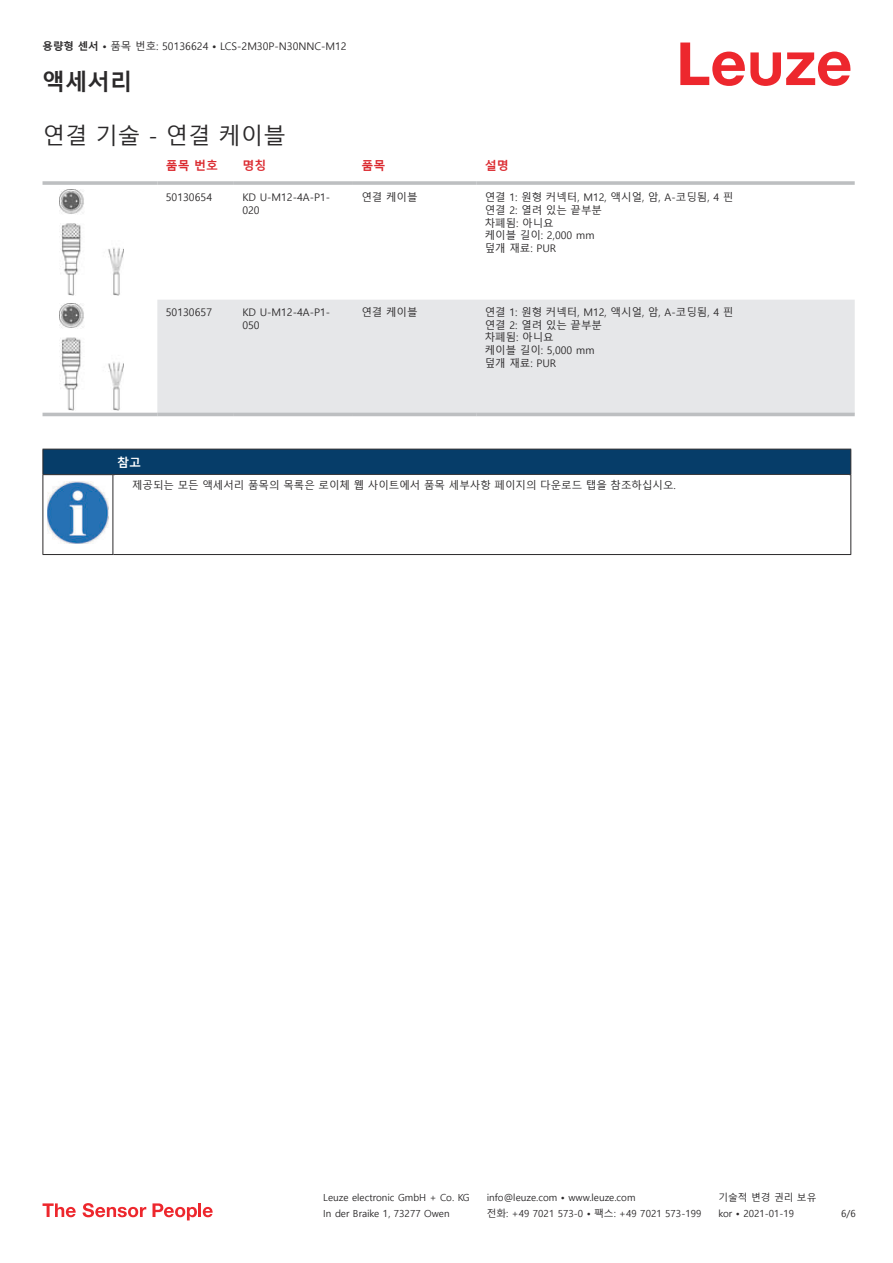
<style>
.page{position:relative;width:893px;height:1263px;background:#fff}
.page>*{position:absolute;margin:0;border:0;box-sizing:border-box;transform-origin:0 0}
.t1{font:22.5px "Malgun Gothic";color:#2b292a}
.t2{font:700 22.5px "Malgun Gothic";color:#2b292a}
.t3{font:700 12px "Malgun Gothic";color:#db2a30}
.t4{font:700 12px "Malgun Gothic";color:#fff}
.t5{font:10.5px/12.6px "Malgun Gothic";color:#2b292a}
.t6{font:9.75px "Malgun Gothic";color:#2b292a}
.s1{font-weight:700}
</style>
<div class="page">
<svg style="left:680px;top:43px;width:170px;height:43px"></svg>
<svg style="left:43px;top:295px;width:812px;height:122px"></svg>
<div style="left:157px;top:300px;width:698px;height:113px;background:#e6e7e9"></div>
<hr style="left:43px;top:181px;width:114px;height:4px;background:#bdbfc1">
<hr style="left:157px;top:181px;width:77px;height:4px;background:#c8cacb">
<hr style="left:234px;top:181px;width:119px;height:4px;background:#c3c5c6">
<hr style="left:353px;top:181px;width:123px;height:4px;background:#bdbfc1">
<hr style="left:476px;top:181px;width:379px;height:4px;background:#c8cacb">
<hr style="left:43px;top:413px;width:114px;height:3px;background:#bdbfc1">
<hr style="left:157px;top:413px;width:77px;height:3px;background:#bdbfc1">
<hr style="left:234px;top:413px;width:119px;height:3px;background:#bdbfc1">
<hr style="left:353px;top:413px;width:123px;height:3px;background:#bdbfc1">
<hr style="left:476px;top:413px;width:379px;height:3px;background:#bdbfc1">
<img style="left:59px;top:189px;width:65px;height:106px">
<img style="left:59px;top:304px;width:65px;height:106px">
<div style="left:43px;top:449px;width:808px;height:26px;background:#063d69"></div>
<hr style="left:113px;top:474px;width:738px;height:1px;background:#2b292a">
<hr style="left:43px;top:475px;width:1px;height:75px;background:#2b292a">
<hr style="left:113px;top:475px;width:1px;height:75px;background:#2b292a">
<hr style="left:850px;top:475px;width:1px;height:75px;background:#2b292a">
<hr style="left:43px;top:554px;width:70px;height:1px;background:#2b292a">
<hr style="left:113px;top:554px;width:738px;height:1px;background:#2b292a">
<img style="left:47px;top:481px;width:61px;height:63px">
<svg style="left:43px;top:1203px;width:33px;height:14px"></svg>
<svg style="left:83px;top:1203px;width:63px;height:14px"></svg>
<svg style="left:153px;top:1203px;width:44px;height:17px"></svg>
<hr style="left:198px;top:1203px;width:3px;height:14px;background:#ed272d">
<svg style="left:203px;top:1207px;width:10px;height:10px"></svg>
<p class="t5" style="left:43px;top:40px;width:306px"><span class="s1">용량형 센서 •</span> 품목 번호: 50136624 <span class="s1">•</span> LCS-2M30P-N30NNC-M12</p>
<h1 class="t2" style="left:43px;top:69px;width:91px">액세서리</h1>
<h1 class="t1" style="left:43px;top:123px;width:245px">연결 기술 - 연결 케이블</h1>
<p class="t3" style="left:166px;top:159px;width:54px">품목 번호</p>
<p class="t3" style="left:242px;top:159px;width:25px">명칭</p>
<p class="t3" style="left:361px;top:159px;width:25px">품목</p>
<p class="t3" style="left:485px;top:159px;width:25px">설명</p>
<p class="t5" style="left:166px;top:191px;width:48px">50130654</p>
<p class="t5" style="left:242px;top:191px;width:89px">KD U-M12-4A-P1-<br>020</p>
<p class="t5" style="left:361px;top:191px;width:58px">연결 케이블</p>
<p class="t5" style="left:485px;top:191px;width:250px">연결 1: 원형 커넥터, M12, 액시얼, 암, A-코딩됨, 4 핀 연결 2: 열려 있는 끝부분<br>차폐됨: 아니요<br>케이블 길이: 2,000 mm<br>덮개 재료: PUR</p>
<p class="t5" style="left:166px;top:306px;width:48px">50130657</p>
<p class="t5" style="left:242px;top:306px;width:89px">KD U-M12-4A-P1-<br>050</p>
<p class="t5" style="left:361px;top:306px;width:58px">연결 케이블</p>
<p class="t5" style="left:485px;top:306px;width:250px">연결 1: 원형 커넥터, M12, 액시얼, 암, A-코딩됨, 4 핀 연결 2: 열려 있는 끝부분<br>차폐됨: 아니요<br>케이블 길이: 5,000 mm<br>덮개 재료: PUR</p>
<p class="t4" style="left:117px;top:455px;width:25px">참고</p>
<p class="t5" style="left:132px;top:479px;width:545px">제공되는 모든 액세서리 품목의 목록은 로이체 웹 사이트에서 품목 세부사항 페이지의 다운로드 탭을 참조하십시오.</p>
<p class="t6" style="left:323px;top:1192px;width:148px">Leuze electronic GmbH + Co. KG</p>
<p class="t6" style="left:487px;top:1192px;width:150px">info@leuze.com • www.leuze.com</p>
<p class="t6" style="left:718px;top:1192px;width:100px">기술적 변경 권리 보유</p>
<p class="t6" style="left:323px;top:1208px;width:128px">In der Braike 1, 73277 Owen</p>
<p class="t6" style="left:487px;top:1208px;width:216px">전화: +49 7021 573-0 • 팩스: +49 7021 573-199</p>
<p class="t6" style="left:718px;top:1208px;width:77px">kor • 2021-01-19</p>
<p class="t6" style="left:841px;top:1208px;width:16px">6 /6</p>
</div>
